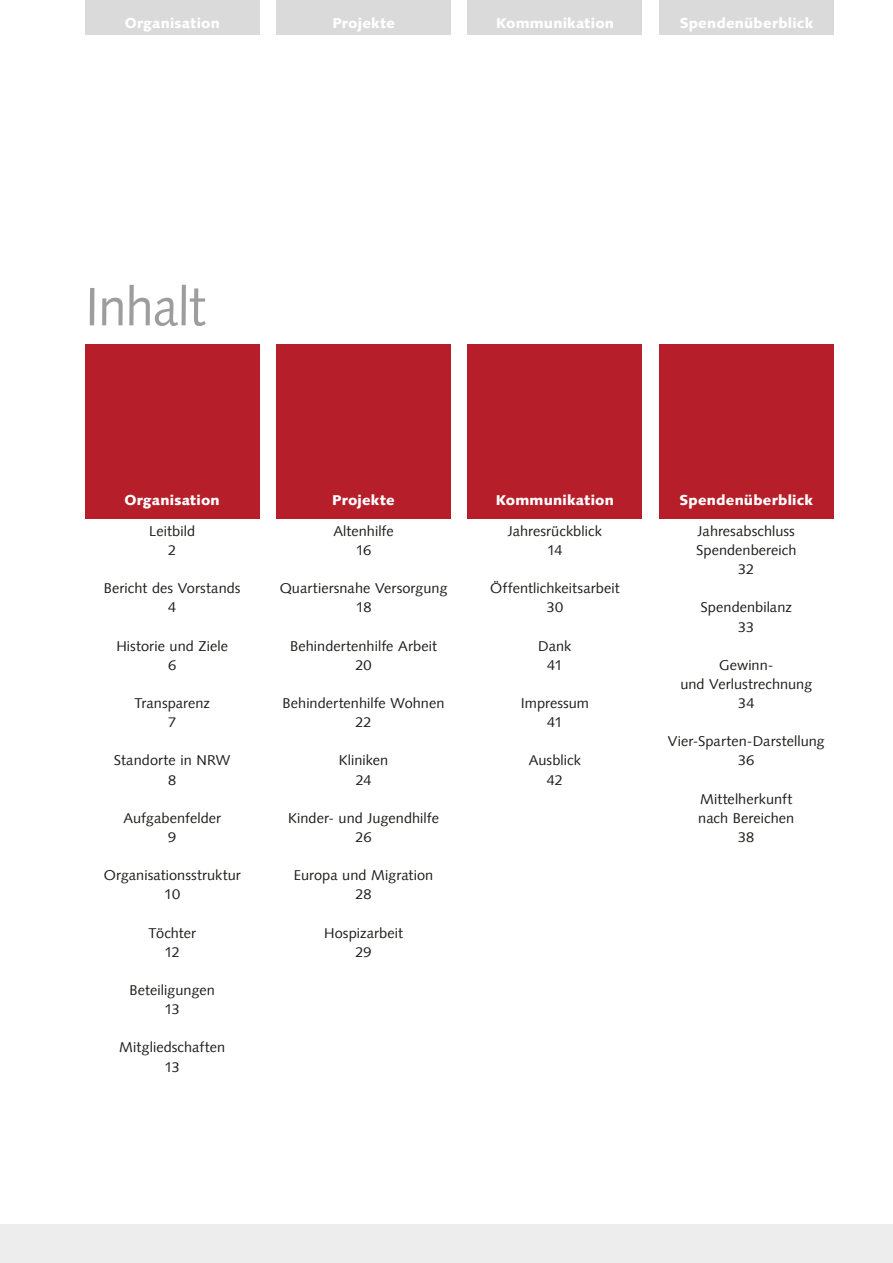
<style>
.page{position:relative;width:893px;height:1263px;background:#fff}
.page>*{position:absolute;margin:0;border:0;box-sizing:border-box;transform-origin:0 0}
.t1{font:54px "Syntax Com";letter-spacing:-.015em;color:#9d9d9d;scale:.94 1}
.t2{font:14.25px/19.2px "Syntax Com";letter-spacing:.005em;color:#1d1d1b;text-align:center}
.t3{font:900 14.25px "Syntax Com";letter-spacing:.015em;color:#fff}
</style>
<div class="page">
<div style="left:0;top:1225px;width:893px;height:38px;background:#ededed"></div>
<div style="left:85px;top:0;width:174px;height:34px;background:#dadada"></div>
<div style="left:276px;top:0;width:175px;height:34px;background:#dadada"></div>
<div style="left:468px;top:0;width:174px;height:34px;background:#dadada"></div>
<div style="left:659px;top:0;width:174px;height:34px;background:#dadada"></div>
<div style="left:85px;top:344px;width:174px;height:175px;background:#b61f2a"></div>
<div style="left:276px;top:344px;width:175px;height:175px;background:#b61f2a"></div>
<div style="left:468px;top:344px;width:174px;height:175px;background:#b61f2a"></div>
<div style="left:659px;top:344px;width:174px;height:175px;background:#b61f2a"></div>
<p class="t3" style="left:125px;top:14px;width:97px">Organisation</p>
<p class="t3" style="left:332px;top:14px;width:64px">Projekte</p>
<p class="t3" style="left:496px;top:14px;width:119px">Kommunikation</p>
<p class="t3" style="left:680px;top:14px;width:135px">Spendenüberblick</p>
<h1 class="t1" style="left:85px;top:275px;width:130px">Inhalt</h1>
<p class="t3" style="left:125px;top:491px;width:97px">Organisation</p>
<p class="t2" style="left:149px;top:521px;width:47px">Leitbild<br>2</p>
<p class="t2" style="left:104px;top:579px;width:138px">Bericht des Vorstands<br>4</p>
<p class="t2" style="left:116px;top:636px;width:113px">Historie und Ziele<br>6</p>
<p class="t2" style="left:134px;top:693px;width:77px">Transparenz<br>7</p>
<p class="t2" style="left:114px;top:751px;width:118px">Standorte in NRW<br>8</p>
<p class="t2" style="left:123px;top:808px;width:99px">Aufgabenfelder<br>9</p>
<p class="t2" style="left:104px;top:866px;width:138px">Organisationsstruktur<br>10</p>
<p class="t2" style="left:148px;top:923px;width:49px">Töchter<br>12</p>
<p class="t2" style="left:130px;top:980px;width:87px">Beteiligungen<br>13</p>
<p class="t2" style="left:119px;top:1038px;width:107px">Mitgliedschaften<br>13</p>
<p class="t3" style="left:332px;top:491px;width:64px">Projekte</p>
<p class="t2" style="left:333px;top:521px;width:62px">Altenhilfe<br>16</p>
<p class="t2" style="left:280px;top:579px;width:169px">Quartiersnahe Versorgung<br>18</p>
<p class="t2" style="left:290px;top:636px;width:148px">Behindertenhilfe Arbeit<br>20</p>
<p class="t2" style="left:283px;top:693px;width:163px">Behindertenhilfe Wohnen<br>22</p>
<p class="t2" style="left:339px;top:751px;width:51px">Kliniken<br>24</p>
<p class="t2" style="left:288px;top:808px;width:152px">Kinder- und Jugendhilfe<br>26</p>
<p class="t2" style="left:294px;top:866px;width:141px">Europa und Migration<br>28</p>
<p class="t2" style="left:324px;top:923px;width:80px">Hospizarbeit<br>29</p>
<p class="t3" style="left:496px;top:491px;width:119px">Kommunikation</p>
<p class="t2" style="left:508px;top:521px;width:96px">Jahresrückblick<br>14</p>
<p class="t2" style="left:490px;top:579px;width:131px">Öffentlichkeitsarbeit<br>30</p>
<p class="t2" style="left:538px;top:636px;width:35px">Dank<br>41</p>
<p class="t2" style="left:521px;top:693px;width:70px">Impressum<br>41</p>
<p class="t2" style="left:529px;top:751px;width:54px">Ausblick<br>42</p>
<p class="t3" style="left:679px;top:491px;width:135px">Spendenüberblick</p>
<p class="t2" style="left:696px;top:521px;width:102px">Jahresabschluss<br>Spendenbereich<br>32</p>
<p class="t2" style="left:701px;top:598px;width:93px">Spendenbilanz<br>33</p>
<p class="t2" style="left:680px;top:655px;width:133px">Gewinn-<br>und Verlustrechnung<br>34</p>
<p class="t2" style="left:668px;top:732px;width:158px">Vier-Sparten-Darstellung<br>36</p>
<p class="t2" style="left:698px;top:789px;width:97px">Mittelherkunft nach Bereichen<br>38</p>
</div>
